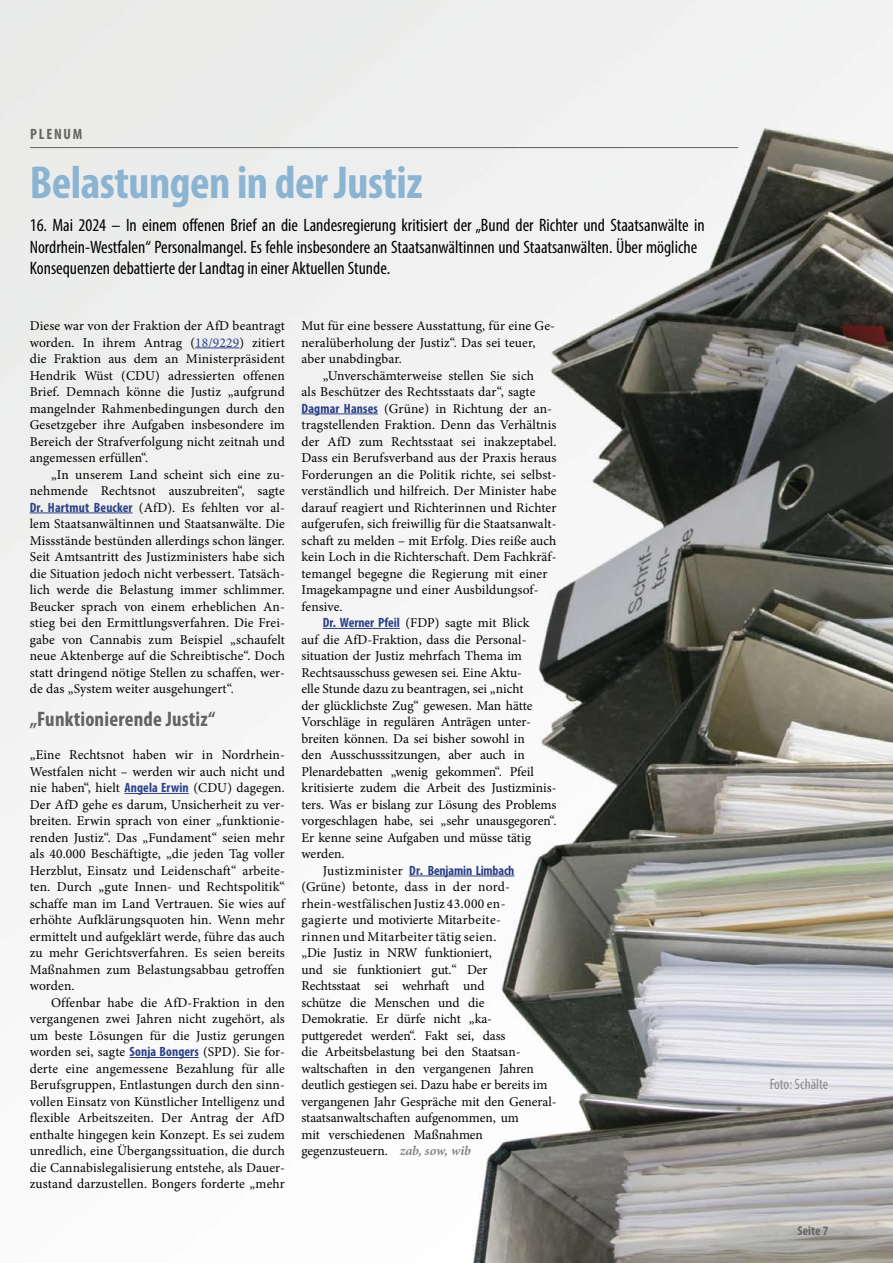
<style>
.page{position:relative;width:893px;height:1263px;background:#fff}
.page>*{position:absolute;margin:0;border:0;box-sizing:border-box;transform-origin:0 0}
.Überschrift{font:700 condensed 46.5px "Myriad Pro";letter-spacing:-.01em;color:#8bb4d2}
.Zwischenhead{font:700 condensed 21px "Myriad Pro";letter-spacing:.01em;color:#646363}
.Vorspann{font:condensed 18px/21.6px "Myriad Pro";color:#000}
.t1{font:condensed 15px "Myriad Pro";color:#646363}
.Rubrik{font:700 condensed 15px "Myriad Pro";letter-spacing:.12em;color:#646363}
.Fließtext{font:13.5px/16.5px "Minion Pro";color:#000}
.Fließtext_ohne_Einzu{font:13.5px/16.5px "Minion Pro";letter-spacing:.01em;color:#000;text-align:justify}
.t2{font:700 condensed 12.75px "Myriad Pro";letter-spacing:.01em;color:#646363}
.s1{color:#2c4186}
.s2{font-family:"Myriad Pro";font-weight:700;font-stretch:condensed;color:#2c4186}
.s3{font-weight:700;font-style:italic;color:#878787}
</style>
<div class="page">
<img style="left:0;top:0;width:893px;height:1263px">
<hr style="left:301px;top:414px;width:77px;height:1px;background:#2c4186">
<hr style="left:323px;top:628px;width:77px;height:1px;background:#2c4186">
<hr style="left:409px;top:876px;width:105px;height:1px;background:#2c4186">
<hr style="left:195px;top:348px;width:44px;height:1px;background:#2c4186">
<hr style="left:30px;top:513px;width:103px;height:1px;background:#2c4186">
<hr style="left:124px;top:793px;width:65px;height:1px;background:#2c4186">
<hr style="left:130px;top:1057px;width:69px;height:1px;background:#2c4186">
<hr style="left:30px;top:147px;width:708px;height:1px;background:#646363">
<p class="Rubrik" style="left:30px;top:124px;width:54px">PLENUM</p>
<p class="Überschrift" style="left:30px;top:153px;width:395px">Belastungen in der Justiz</p>
<p class="Vorspann" style="left:30px;top:214px;width:676px">16. Mai 2024 – In einem offenen Brief an die Landesregierung kritisiert der „Bund der Richter und Staatsanwälte in<br>Nordrhein-Westfalen“ Personalmangel. Es fehle insbesondere an Staatsanwältinnen und Staatsanwälten. Über mögliche<br>Konsequenzen debattierte der Landtag in einer Aktuellen Stunde.</p>
<p class="Fließtext_ohne_Einzu" style="left:30px;top:318px;width:257px">Diese war von der Fraktion der AfD beantragt worden. In ihrem Antrag (<span class="s1">18/9229</span>) zitiert die Fraktion aus dem an Ministerpräsident Hendrik Wüst (CDU) adressierten offenen Brief. Demnach könne die Justiz „aufgrund mangelnder Rahmenbedingungen durch den Gesetzgeber ihre Aufgaben insbesondere im Bereich der Strafverfolgung nicht zeitnah und angemessen erfüllen“.</p>
<p class="Fließtext" style="left:30px;top:466px;width:257px;text-align:justify;text-indent:21px">„In unserem Land scheint sich eine zu&shy;nehmende Rechtsnot auszubreiten“, sagte <span class="s2">Dr. Hartmut Beucker</span> (AfD). Es fehlten vor al&shy;lem Staatsanwältinnen und Staatsanwälte. Die Missstände bestünden allerdings schon länger.<br>Seit Amtsantritt des Justizministers habe sich die Situation jedoch nicht verbessert. Tatsäch&shy;lich werde die Belastung immer schlimmer.<br>Beucker sprach von einem erheblichen An&shy;stieg bei den Ermittlungsverfahren. Die Frei&shy;gabe von Cannabis zum Beispiel „schaufelt neue Aktenberge auf die Schreibtische“. Doch statt dringend nötige Stellen zu schaffen, wer&shy;de das „System weiter ausgehungert“.</p>
<p class="Zwischenhead" style="left:30px;top:706px;width:187px">„Funktionierende Justiz“</p>
<p class="Fließtext_ohne_Einzu" style="left:30px;top:747px;width:257px">„Eine Rechtsnot haben wir in Nordrhein-Westfalen nicht – werden wir auch nicht und nie haben“, hielt <span class="s2">Angela Erwin</span> (CDU) dagegen.<br>Der AfD gehe es darum, Unsicherheit zu ver&shy;breiten. Erwin sprach von einer „funktionie&shy;renden Justiz“. Das „Fundament“ seien mehr als 40.000 Beschäftigte, „die jeden Tag voller Herzblut, Einsatz und Leidenschaft“ arbeite&shy;ten. Durch „gute Innen- und Rechtspolitik“ schaffe man im Land Vertrauen. Sie wies auf erhöhte Aufklärungsquoten hin. Wenn mehr ermittelt und aufgeklärt werde, führe das auch zu mehr Gerichtsverfahren. Es seien bereits Maßnahmen zum Belastungsabbau getroffen worden.</p>
<p class="Fließtext" style="left:30px;top:994px;width:257px;text-align:justify;text-indent:21px">Offenbar habe die AfD-Fraktion in den vergangenen zwei Jahren nicht zugehört, als um beste Lösungen für die Justiz gerungen worden sei, sagte <span class="s2">Sonja Bongers</span> (SPD). Sie for&shy;derte eine angemessene Bezahlung für alle Berufsgruppen, Entlastungen durch den sinn&shy;vollen Einsatz von Künstlicher Intelligenz und flexible Arbeitszeiten. Der Antrag der AfD enthalte hingegen kein Konzept. Es sei zudem unredlich, eine Übergangssituation, die durch die Cannabislegalisierung entstehe, als Dauer&shy;zustand darzustellen. Bongers forderte „mehr</p>
<p class="Fließtext" style="left:301px;top:318px;width:255px">Mut für eine bessere Ausstattung, für eine Ge&shy;neralüberholung der Justiz“. Das sei teuer, aber unabdingbar.</p>
<p class="Fließtext" style="left:301px;top:367px;width:257px;text-indent:21px">„Unverschämterweise stellen Sie sich<br>als Beschützer des Rechtsstaats dar“, sagte <span class="s2">Dagmar Hanses</span> (Grüne) in Richtung der an&shy;tragstellenden Fraktion. Denn das Verhältnis der AfD zum Rechtsstaat sei inakzeptabel.<br>Dass ein Berufsverband aus der Praxis heraus Forderungen an die Politik richte, sei selbst&shy;verständlich und hilfreich. Der Minister habe darauf reagiert und Richterinnen und Richter aufgerufen, sich freiwillig für die Staatsanwalt&shy;schaft zu melden – mit Erfolg. Dies reiße auch kein Loch in die Richterschaft. Dem Fachkräf&shy;temangel begegne die Regierung mit einer Imagekampagne und einer Ausbildungsof&shy;fensive.</p>
<p class="Fließtext" style="left:301px;top:615px;width:257px;text-indent:21px"><span class="s2">Dr. Werner Pfeil</span> (FDP) sagte mit Blick<br>auf die AfD-Fraktion, dass die Personal&shy;situation der Justiz mehrfach Thema im Rechtsausschuss gewesen sei. Eine Aktu-<br>elle Stunde dazu zu beantragen, sei „nicht<br>der glücklichste Zug“ gewesen. Man hätte Vorschläge in regulären Anträgen unter&shy;breiten können. Da sei bisher sowohl in<br>den Ausschusssitzungen, aber auch in Plenardebatten „wenig gekommen“. Pfeil kritisierte zudem die Arbeit des Justizminis&shy;ters. Was er bislang zur Lösung des Problems vorgeschlagen habe, sei „sehr unausgegoren“.<br>Er kenne seine Aufgaben und müsse tätig werden.</p>
<p class="Fließtext" style="left:301px;top:862px;width:257px;text-indent:21px">Justizminister <span class="s2">Dr. Benjamin Limbach </span>(Grüne) betonte, dass in der nord&shy;rhein-westfälischen Justiz 43.000 en-<br>gagierte und motivierte Mitarbeite-<br>rinnen und Mitarbeiter tätig seien.<br>„Die Justiz in NRW funktioniert,<br>und sie funktioniert gut.“ Der<br>Rechtsstaat sei wehrhaft und<br>schütze die Menschen und die<br>Demokratie. Er dürfe nicht „ka-<br>puttgeredet werden“. Fakt sei, dass<br>die Arbeitsbelastung bei den Staatsan&shy;waltschaften in den vergangenen Jahren deutlich gestiegen sei. Dazu habe er bereits im vergangenen Jahr Gespräche mit den General&shy;staatsanwaltschaften aufgenommen, um<br>mit verschiedenen Maßnahmen gegenzusteuern. <span class="s3">zab, sow, wib</span></p>
<p class="t1" style="left:769px;top:1075px;width:60px">Foto: Schälte</p>
<p class="t2" style="left:797px;top:1222px;width:32px">Seite 7</p>
</div>
